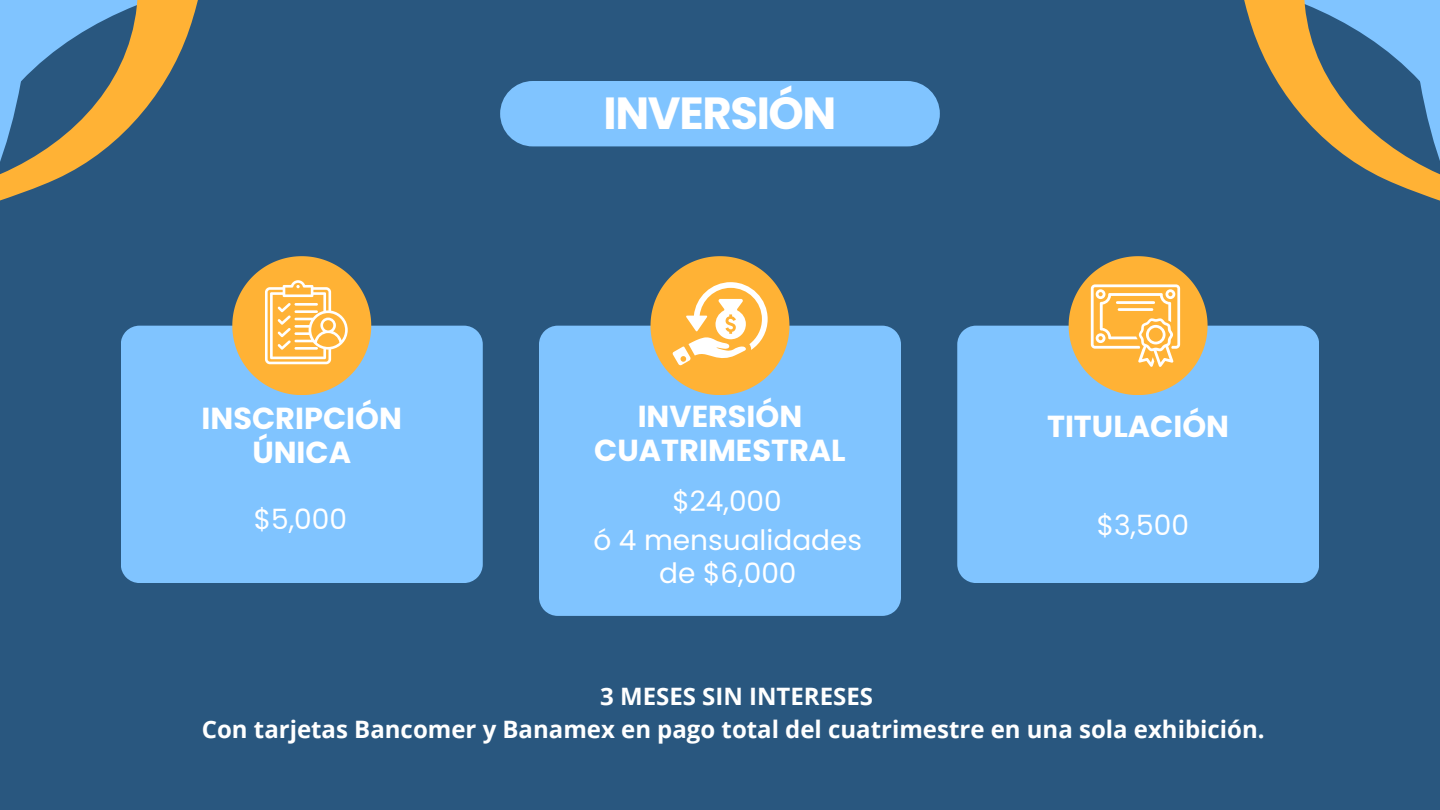
<style>
.page{position:relative;width:1440px;height:810px;background:#29577f}
.page>*{position:absolute;margin:0;border:0;box-sizing:border-box;transform-origin:0 0}
.t1{font:700 45px "Poppins";letter-spacing:-.03em;color:#fff}
.t2{font:700 30.4px/34.2px "Poppins";color:#fff;text-align:center}
.t3{font:28px/33px "Poppins";color:#fff;text-align:center}
.t4{font:700 24px/33px "Open Sans";color:#fff;text-align:center}
</style>
<div class="page">
<div style="left:500px;top:81px;width:440px;height:65px;background:#80c4ff;border-radius:33px"></div>
<svg style="left:1212px;top:0;width:228px;height:326px"></svg>
<svg style="left:0;top:0;width:230px;height:326px"></svg>
<div style="left:121px;top:326px;width:362px;height:257px;background:#80c4ff"></div>
<div style="left:539px;top:326px;width:362px;height:290px;background:#80c4ff"></div>
<div style="left:957px;top:326px;width:362px;height:257px;background:#80c4ff"></div>
<svg style="left:232px;top:256px;width:139px;height:139px;background:#dab269"></svg>
<svg style="left:651px;top:256px;width:138px;height:139px;background:#dbb46d"></svg>
<svg style="left:1069px;top:256px;width:138px;height:139px;background:#dbb369"></svg>
<h1 class="t1" style="left:603px;top:82px;width:235px">INVERSIÓN</h1>
<p class="t2" style="left:202px;top:401px;width:202px">INSCRIPCIÓN<br>ÚNICA</p>
<p class="t2" style="left:594px;top:399px;width:253px">INVERSIÓN<br>CUATRIMESTRAL</p>
<p class="t2" style="left:1047px;top:410px;width:184px">TITULACIÓN</p>
<p class="t3" style="left:254px;top:503px;width:95px">$5,000</p>
<p class="t3" style="left:672px;top:485px;width:111px">$24,000</p>
<p class="t3" style="left:594px;top:524px;width:270px">ó 4 mensualidades de $6,000</p>
<p class="t3" style="left:1097px;top:509px;width:94px">$3,500</p>
<p class="t4" style="left:202px;top:679px;width:1064px">3 MESES SIN INTERESES<br>Con tarjetas Bancomer y Banamex en pago total del cuatrimestre en una sola exhibición.</p>
</div>
